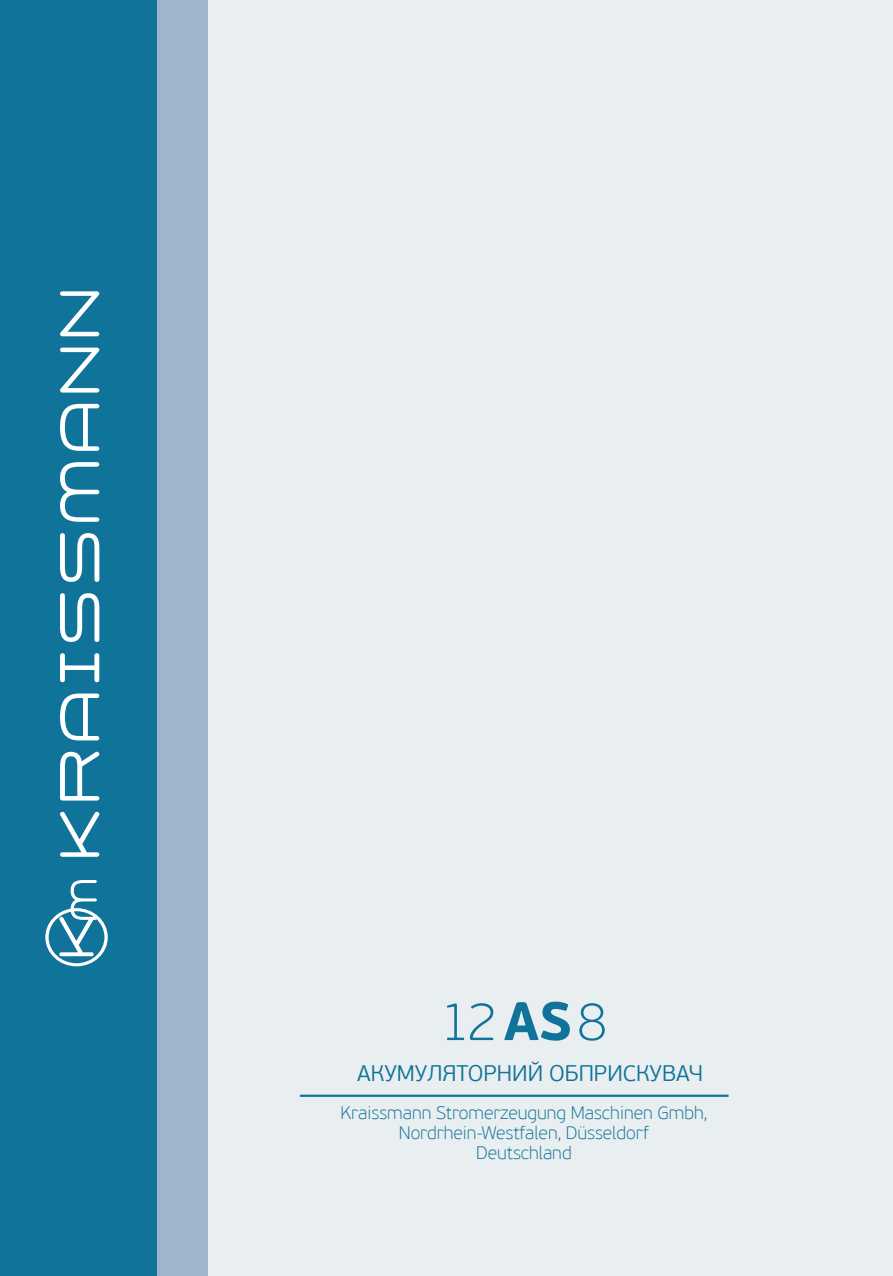
<style>
.page{position:relative;width:893px;height:1276px;background:#fff}
.page>*{position:absolute;margin:0;border:0;box-sizing:border-box;transform-origin:0 0}
.t1{font:100 54px "PF Beau Sans Pro";color:#107399}
.t2{font:300 22.5px "PF Beau Sans Pro";color:#107399}
.t3{font:100 18px "PF Beau Sans Pro";color:#107399}
.s1{font-weight:700}
</style>
<div class="page">
<div style="left:195px;top:0;width:698px;height:1276px;background:#e9eef0"></div>
<div style="left:38px;top:0;width:169px;height:1276px;background:#9eb5cb"></div>
<div style="left:0;top:0;width:157px;height:1276px;background:#107399"></div>
<svg style="left:60px;top:812px;width:39px;height:45px"></svg>
<svg style="left:60px;top:752px;width:39px;height:48px"></svg>
<svg style="left:60px;top:693px;width:39px;height:47px"></svg>
<svg style="left:60px;top:653px;width:39px;height:29px"></svg>
<svg style="left:60px;top:593px;width:39px;height:49px"></svg>
<svg style="left:60px;top:533px;width:39px;height:49px"></svg>
<svg style="left:60px;top:462px;width:39px;height:60px"></svg>
<svg style="left:60px;top:404px;width:39px;height:47px"></svg>
<svg style="left:60px;top:348px;width:39px;height:44px"></svg>
<svg style="left:60px;top:291px;width:39px;height:45px"></svg>
<svg style="left:45px;top:880px;width:63px;height:86px"></svg>
<hr style="left:300px;top:1094px;width:429px;height:3px;background:#107399">
<p class="t1" style="left:440px;top:990px;width:169px">12<span class="s1">AS</span>8</p>
<p class="t2" style="left:357px;top:1060px;width:347px">АКУМУЛЯТОРНИЙ ОБПРИСКУВАЧ</p>
<p class="t3" style="left:340px;top:1102px;width:368px">Kraissmann Stromerzeugung Maschinen Gmbh,</p>
<p class="t3" style="left:399px;top:1122px;width:252px">Nordrhein-Westfalen, Düsseldorf</p>
<p class="t3" style="left:476px;top:1143px;width:97px">Deutschland</p>
</div>
